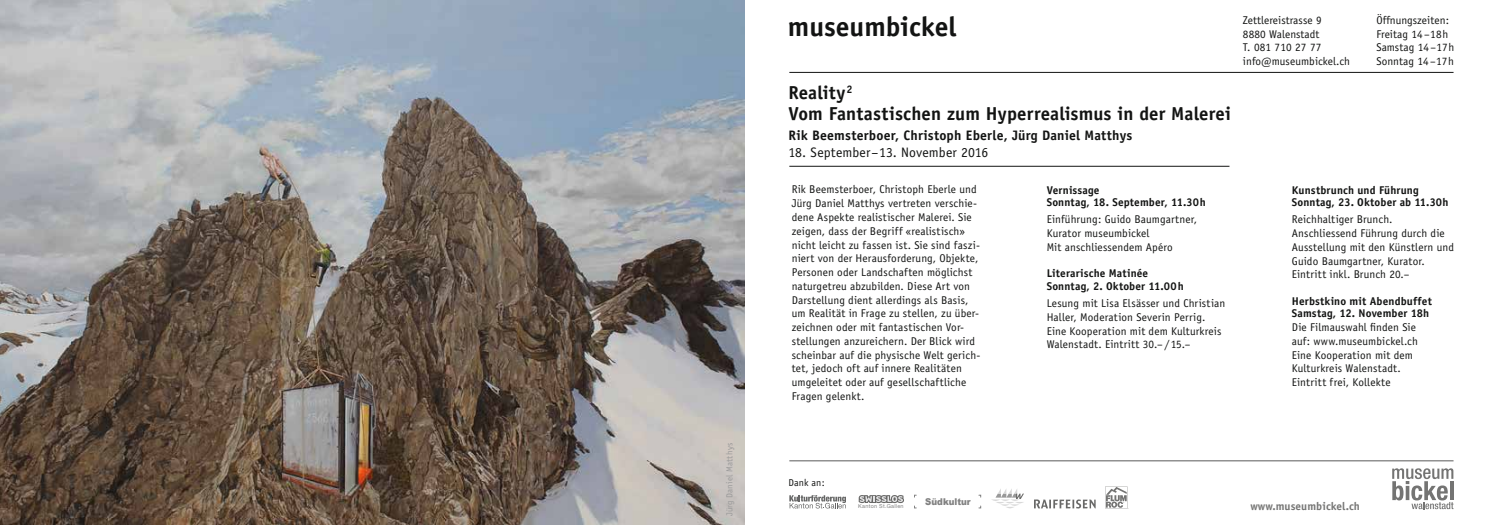
<style>
.page{position:relative;width:1489px;height:525px;background:#fff}
.page>*{position:absolute;margin:0;border:0;box-sizing:border-box;transform-origin:0 0}
.t1{font:700 27.5px "Officina Sans";color:#131413}
.t2{font:700 18.75px/21.2px "Officina Sans";letter-spacing:.005em;color:#131413}
.t3{font:700 13.75px "Officina Sans";letter-spacing:.01em;color:#131413}
.t4{font:13.75px "Officina Sans";letter-spacing:.01em;color:#131413}
.t5{font:11.25px/13.8px "Officina Sans";letter-spacing:.01em;color:#131413}
.t6{font:700 11.25px/12.5px "Officina Sans";letter-spacing:.01em;color:#131413}
.t7{font:700 11.25px "Officina Sans";letter-spacing:.005em;color:#757574}
.t8{font:10px "Officina Sans";letter-spacing:.01em;color:#131413}
.t9{font:900 9.38px "Arial";color:#818181;scale:.92 1}
.t10{font:8.75px "Officina Sans";letter-spacing:.02em;color:#999}
.t11{font:5.5px "Helvetica Neue";letter-spacing:.05em;color:#818181}
</style>
<div class="page">
<svg style="left:1392px;top:468px;width:61px;height:41px"></svg>
<img style="left:0;top:0;width:744px;height:524px">
<hr style="left:789px;top:72px;width:664px;height:1px;background:#131413">
<hr style="left:789px;top:166px;width:440px;height:1px;background:#131413">
<hr style="left:789px;top:460px;width:664px;height:1px;background:#5a5a5a">
<svg style="left:858px;top:495px;width:46px;height:8px"></svg>
<svg style="left:789px;top:495px;width:57px;height:13px"></svg>
<svg style="left:1034px;top:499px;width:61px;height:9px"></svg>
<svg style="left:991px;top:489px;width:33px;height:19px"></svg>
<svg style="left:1105px;top:486px;width:22px;height:22px"></svg>
<p class="t10" style="left:724px;top:516px;width:75px;rotate:-90deg">Jürg Daniel Matthys</p>
<h1 class="t1" style="left:788px;top:10px;width:170px">museumbickel</h1>
<h2 class="t2" style="left:788px;top:82px;width:444px">Reality<sup>2<br></sup>Vom Fantastischen zum Hyperrealismus in der Malerei</h2>
<p class="t3" style="left:788px;top:127px;width:345px">Rik Beemsterboer, Christoph Eberle, Jürg Daniel Matthys</p>
<p class="t4" style="left:788px;top:144px;width:201px">18. September–13. November 2016</p>
<p class="t5" style="left:791px;top:183px;width:190px">Rik Beemsterboer, Christoph Eberle und Jürg Daniel Matthys vertreten verschie&shy;dene Aspekte realistischer Malerei. Sie zeigen, dass der Begriff «realistisch» nicht leicht zu fassen ist. Sie sind faszi&shy;niert von der Herausforderung, Objekte, Personen oder Landschaften möglichst naturgetreu abzubilden. Diese Art von Darstellung dient allerdings als Basis, um Realität in Frage zu stellen, zu über&shy;zeichnen oder mit fantastischen Vor&shy;stellungen anzureichern. Der Blick wird scheinbar auf die physische Welt gerich&shy;tet, jedoch oft auf innere Realitäten umgeleitet oder auf gesellschaftliche Fragen gelenkt.</p>
<p class="t6" style="left:1046px;top:183px;width:161px">Vernissage<br>Sonntag, 18. September, 11.30h</p>
<p class="t5" style="left:1046px;top:212px;width:152px">Einführung: Guido Baumgartner,<br>Kurator museumbickel<br>Mit anschliessendem Apéro</p>
<p class="t6" style="left:1046px;top:267px;width:138px">Literarische Matinée<br>Sonntag, 2. Oktober 11.00h</p>
<p class="t5" style="left:1046px;top:296px;width:180px">Lesung mit Lisa Elsässer und Christian Haller, Moderation Severin Perrig.<br>Eine Kooperation mit dem Kulturkreis Walenstadt. Eintritt 30.–/15.–</p>
<p class="t5" style="left:1242px;top:14px;width:109px">Zettlereistrasse 9<br>8880 Walenstadt<br>T. 081 710 27 77 info@museumbickel.ch</p>
<p class="t5" style="left:1376px;top:14px;width:79px">Öffnungszeiten:<br>Freitag 14–18h<br>Samstag 14–17h<br>Sonntag 14–17h</p>
<p class="t6" style="left:1291px;top:183px;width:158px">Kunstbrunch und Führung<br>Sonntag, 23. Oktober ab 11.30h</p>
<p class="t5" style="left:1291px;top:212px;width:164px">Reichhaltiger Brunch.<br>Anschliessend Führung durch die<br>Ausstellung mit den Künstlern und<br>Guido Baumgartner, Kurator.<br>Eintritt inkl. Brunch 20.–</p>
<p class="t6" style="left:1291px;top:294px;width:141px">Herbstkino mit Abendbuffet<br>Samstag, 12. November 18h</p>
<p class="t5" style="left:1291px;top:320px;width:128px">Die Filmauswahl finden Sie auf: www.museumbickel.ch<br>Eine Kooperation mit dem<br>Kulturkreis Walenstadt.<br>Eintritt frei, Kollekte</p>
<p class="t8" style="left:788px;top:476px;width:38px">Dank an:</p>
<p class="t11" style="left:858px;top:503px;width:47px">Kanton St.Gallen</p>
<p class="t9" style="left:925px;top:494px;width:51px">Südkultur</p>
<p class="t7" style="left:1250px;top:498px;width:111px">www.museumbickel.ch</p>
</div>
